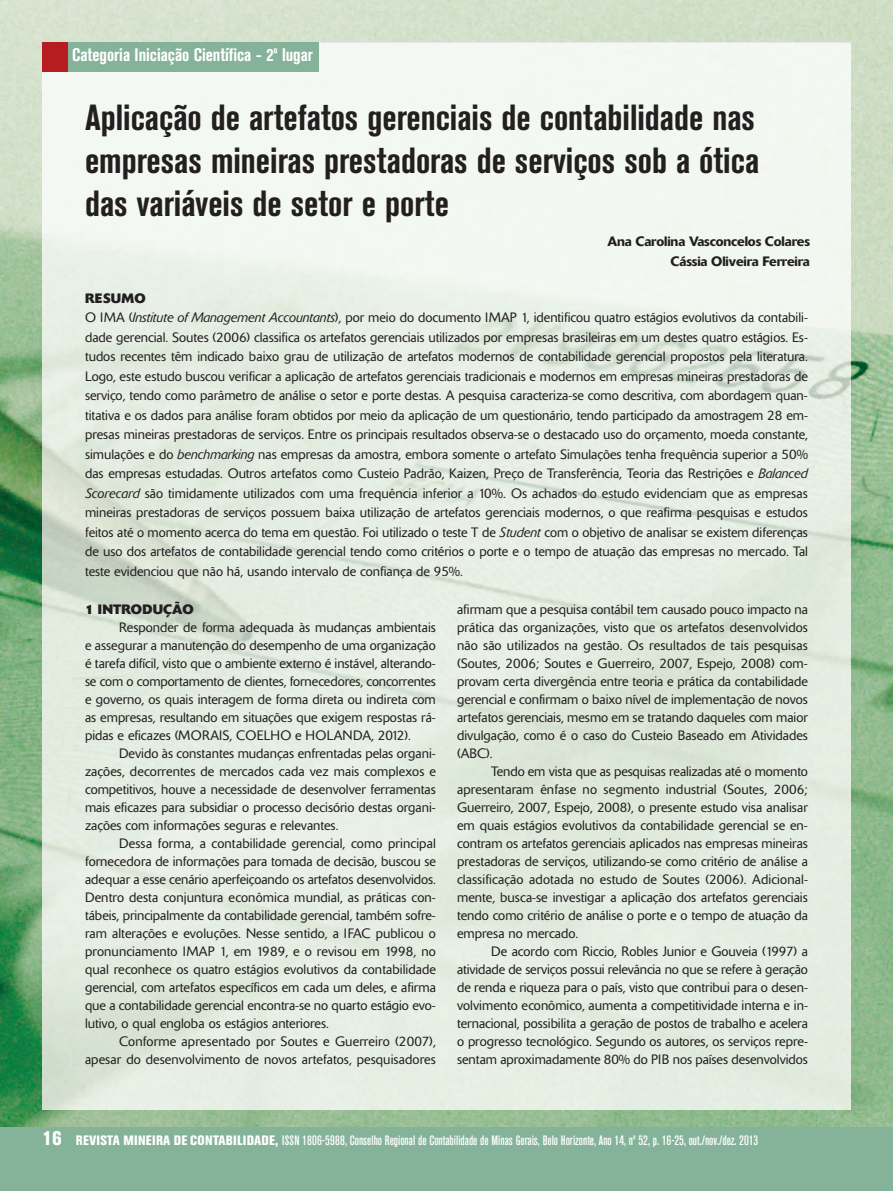
<style>
.page{position:relative;width:893px;height:1191px;background:#fff}
.page>*{position:absolute;margin:0;border:0;box-sizing:border-box;transform-origin:0 0}
.t1{font:700 condensed 36px/43.2px "Akzidenz Grotesk BE";color:#231f20;text-align:justify}
.t2{font:700 condensed 18px "Akzidenz Grotesk BE";color:#fff}
.t3{font:300 13.5px/18px "Delta";color:#231f20;text-align:justify}
.t4{font:500 condensed 13.5px "Akzidenz Grotesk BE";color:#fff}
.t5{font:500 13.5px/19.5px "Delta";letter-spacing:-.01em;color:#231f20;text-align:right}
.t6{font:700 13.5px "Delta";color:#231f20}
.s1{font-weight:700}
.s2{font-style:italic}
.s3{font-weight:800;font-size:19.5px}
.s4{font-weight:800}
</style>
<div class="page">
<img style="left:0;top:0;width:893px;height:1127px">
<div style="left:0;top:1127px;width:893px;height:64px;background:#85b39a"></div>
<hr style="left:43px;top:42px;width:807px;height:1px;background:#939598">
<img style="left:43px;top:44px;width:807px;height:1065px">
<hr style="left:43px;top:43px;width:807px;height:1px;background:#e6e7e9">
<div style="left:43px;top:43px;width:276px;height:29px;background:#85b39a"></div>
<div style="left:43px;top:43px;width:25px;height:29px;background:#b61c20"></div>
<h2 class="t2" style="left:72px;top:49px;width:242px">Categoria Iniciação Científica - 2º lugar</h2>
<h1 class="t1" style="left:85px;top:99px;width:676px">Aplicação de artefatos gerenciais de contabilidade nas empresas mineiras prestadoras de serviços sob a ótica das variáveis de setor e porte</h1>
<p class="t5" style="left:607px;top:233px;width:204px">Ana Carolina Vasconcelos Colares<br>Cássia Oliveira Ferreira</p>
<p class="t3" style="left:85px;top:289px;width:724px;line-height:19.5px;text-align:left"><span class="s1">RESUMO<br></span>O IMA (<span class="s2">Institute of Management Accountants</span>), por meio do documento IMAP 1, identificou quatro estágios evolutivos da contabili&shy;dade gerencial. Soutes (2006) classifica os artefatos gerenciais utilizados por empresas brasileiras em um destes quatro estágios. Es&shy;tudos recentes têm indicado baixo grau de utilização de artefatos modernos de contabilidade gerencial propostos pela literatura.<br>Logo, este estudo buscou verificar a aplicação de artefatos gerenciais tradicionais e modernos em empresas mineiras prestadoras de serviço, tendo como parâmetro de análise o setor e porte destas. A pesquisa caracteriza-se como descritiva, com abordagem quan&shy;titativa e os dados para análise foram obtidos por meio da aplicação de um questionário, tendo participado da amostragem 28 em&shy;presas mineiras prestadoras de serviços. Entre os principais resultados observa-se o destacado uso do orçamento, moeda constante, simulações e do <span class="s2">benchmarking</span> nas empresas da amostra, embora somente o artefato Simulações tenha frequência superior a 50% das empresas estudadas. Outros artefatos como Custeio Padrão, Kaizen, Preço de Transferência, Teoria das Restrições e <span class="s2">Balanced Scorecard</span> são timidamente utilizados com uma frequência inferior a 10%. Os achados do estudo evidenciam que as empresas mineiras prestadoras de serviços possuem baixa utilização de artefatos gerenciais modernos, o que reafirma pesquisas e estudos feitos até o momento acerca do tema em questão. Foi utilizado o teste T de <span class="s2">Student</span> com o objetivo de analisar se existem diferenças de uso dos artefatos de contabilidade gerencial tendo como critérios o porte e o tempo de atuação das empresas no mercado. Tal teste evidenciou que não há, usando intervalo de confiança de 95%.</p>
<p class="t6" style="left:85px;top:604px;width:110px">1 INTRODUÇÃO</p>
<p class="t3" style="left:85px;top:619px;width:352px;text-indent:34px">Responder de forma adequada às mudanças ambientais e assegurar a manutenção do desempenho de uma organização é tarefa difícil, visto que o ambiente externo é instável, alterando&shy;se com o comportamento de clientes, fornecedores, concorrentes e governo, os quais interagem de forma direta ou indireta com as empresas, resultando em situações que exigem respostas rá&shy;pidas e eficazes (MORAIS, COELHO e HOLANDA, 2012).</p>
<p class="t3" style="left:85px;top:745px;width:352px;text-indent:34px">Devido às constantes mudanças enfrentadas pelas organi&shy;zações, decorrentes de mercados cada vez mais complexos e competitivos, houve a necessidade de desenvolver ferramentas mais eficazes para subsidiar o processo decisório destas organi&shy;zações com informações seguras e relevantes.</p>
<p class="t3" style="left:85px;top:835px;width:352px;text-indent:34px">Dessa forma, a contabilidade gerencial, como principal fornecedora de informações para tomada de decisão, buscou se adequar a esse cenário aperfeiçoando os artefatos desenvolvidos.<br>Dentro desta conjuntura econômica mundial, as práticas con&shy;tábeis, principalmente da contabilidade gerencial, também sofre&shy;ram alterações e evoluções. Nesse sentido, a IFAC publicou o pronunciamento IMAP 1, em 1989, e o revisou em 1998, no qual reconhece os quatro estágios evolutivos da contabilidade gerencial, com artefatos específicos em cada um deles, e afirma que a contabilidade gerencial encontra-se no quarto estágio evo&shy;lutivo, o qual engloba os estágios anteriores.</p>
<p class="t3" style="left:85px;top:1033px;width:352px;text-align:right">Conforme apresentado por Soutes e Guerreiro (2007), apesar do desenvolvimento de novos artefatos, pesquisadores</p>
<p class="t3" style="left:457px;top:601px;width:352px">afirmam que a pesquisa contábil tem causado pouco impacto na prática das organizações, visto que os artefatos desenvolvidos não são utilizados na gestão. Os resultados de tais pesquisas (Soutes, 2006; Soutes e Guerreiro, 2007, Espejo, 2008) com&shy;provam certa divergência entre teoria e prática da contabilidade gerencial e confirmam o baixo nível de implementação de novos artefatos gerenciais, mesmo em se tratando daqueles com maior divulgação, como é o caso do Custeio Baseado em Atividades (ABC).</p>
<p class="t3" style="left:457px;top:763px;width:352px;text-indent:34px">Tendo em vista que as pesquisas realizadas até o momento apresentaram ênfase no segmento industrial (Soutes, 2006; Guerreiro, 2007, Espejo, 2008), o presente estudo visa analisar em quais estágios evolutivos da contabilidade gerencial se en&shy;contram os artefatos gerenciais aplicados nas empresas mineiras prestadoras de serviços, utilizando-se como critério de análise a classificação adotada no estudo de Soutes (2006). Adicional&shy;mente, busca-se investigar a aplicação dos artefatos gerenciais tendo como critério de análise o porte e o tempo de atuação da empresa no mercado.</p>
<p class="t3" style="left:457px;top:943px;width:352px;text-indent:34px">De acordo com Riccio, Robles Junior e Gouveia (1997) a atividade de serviços possui relevância no que se refere à geração de renda e riqueza para o país, visto que contribui para o desen&shy;volvimento econômico, aumenta a competitividade interna e in&shy;ternacional, possibilita a geração de postos de trabalho e acelera o progresso tecnológico. Segundo os autores, os serviços repre&shy;sentam aproximadamente 80% do PIB nos países desenvolvidos</p>
<p class="t4" style="left:43px;top:1135px;width:717px"><span class="s3">16</span> <span class="s4">REVISTA MINEIRA DE CONTABILIDADE,</span> ISSN 1806-5988, Conselho Regional de Contabilidade de Minas Gerais, Belo Horizonte, Ano 14, nº 52, p. 16-25, out./nov./dez. 2013</p>
</div>
